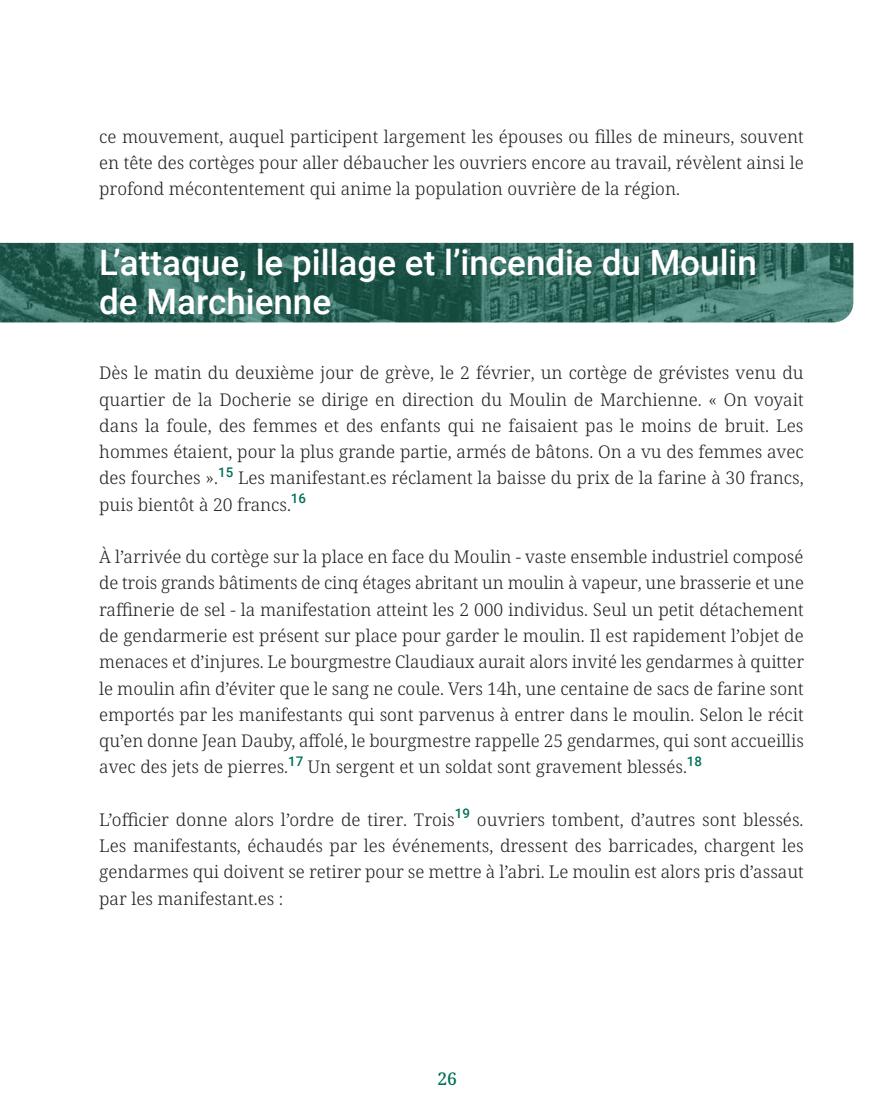
<style>
.page{position:relative;width:893px;height:1117px;background:#fff}
.page>*{position:absolute;margin:0;border:0;box-sizing:border-box;transform-origin:0 0}
.Titre_Niv2_2L_dans_texe{font:500 35px/38.5px "Roboto";color:#fff}
._3__TEXTE_COURANT_-_Carnet_Carhop_VD{font:300 17.5px/26.2px "Noto Serif";color:#231f20;text-align:justify}
.t1{font:500 17.5px "Noto Serif";color:#016f58}
</style>
<div class="page">
<svg style="left:0;top:243px;width:853px;height:79px;background:#30675d"></svg>
<p class="_3__TEXTE_COURANT_-_Carnet_Carhop_VD" style="left:99px;top:124px;width:706px">ce mouvement, auquel participent largement les épouses ou filles de mineurs, souvent en tête des cortèges pour aller débaucher les ouvriers encore au travail, révèlent ainsi le profond mécontentement qui anime la population ouvrière de la région.</p>
<p class="Titre_Niv2_2L_dans_texe" style="left:99px;top:242px;width:659px">L’attaque, le pillage et l’incendie du Moulin de Marchienne</p>
<p class="_3__TEXTE_COURANT_-_Carnet_Carhop_VD" style="left:99px;top:360px;width:706px">Dès le matin du deuxième jour de grève, le 2 février, un cortège de grévistes venu du quartier de la Docherie se dirige en direction du Moulin de Marchienne. « On voyait dans la foule, des femmes et des enfants qui ne faisaient pas le moins de bruit. Les hommes étaient, pour la plus grande partie, armés de bâtons. On a vu des femmes avec des fourches ».<sup>15</sup> Les manifestant.es réclament la baisse du prix de la farine à 30 francs, puis bientôt à 20 francs.<sup>16</sup></p>
<p class="_3__TEXTE_COURANT_-_Carnet_Carhop_VD" style="left:99px;top:544px;width:706px">À l’arrivée du cortège sur la place en face du Moulin - vaste ensemble industriel composé de trois grands bâtiments de cinq étages abritant un moulin à vapeur, une brasserie et une raffinerie de sel - la manifestation atteint les 2 000 individus. Seul un petit détachement de gendarmerie est présent sur place pour garder le moulin. Il est rapidement l’objet de menaces et d’injures. Le bourgmestre Claudiaux aurait alors invité les gendarmes à quitter le moulin afin d’éviter que le sang ne coule. Vers 14h, une centaine de sacs de farine sont emportés par les manifestants qui sont parvenus à entrer dans le moulin. Selon le récit qu’en donne Jean Dauby, affolé, le bourgmestre rappelle 25 gendarmes, qui sont accueillis avec des jets de pierres.<sup>17</sup> Un sergent et un soldat sont gravement blessés.<sup>18</sup></p>
<p class="_3__TEXTE_COURANT_-_Carnet_Carhop_VD" style="left:99px;top:806px;width:706px">L’officier donne alors l’ordre de tirer. Trois<sup>19</sup> ouvriers tombent, d’autres sont blessés.<br>Les manifestants, échaudés par les événements, dressent des barricades, chargent les gendarmes qui doivent se retirer pour se mettre à l’abri. Le moulin est alors pris d’assaut par les manifestant.es :</p>
<p class="t1" style="left:437px;top:1065px;width:21px">26</p>
</div>
